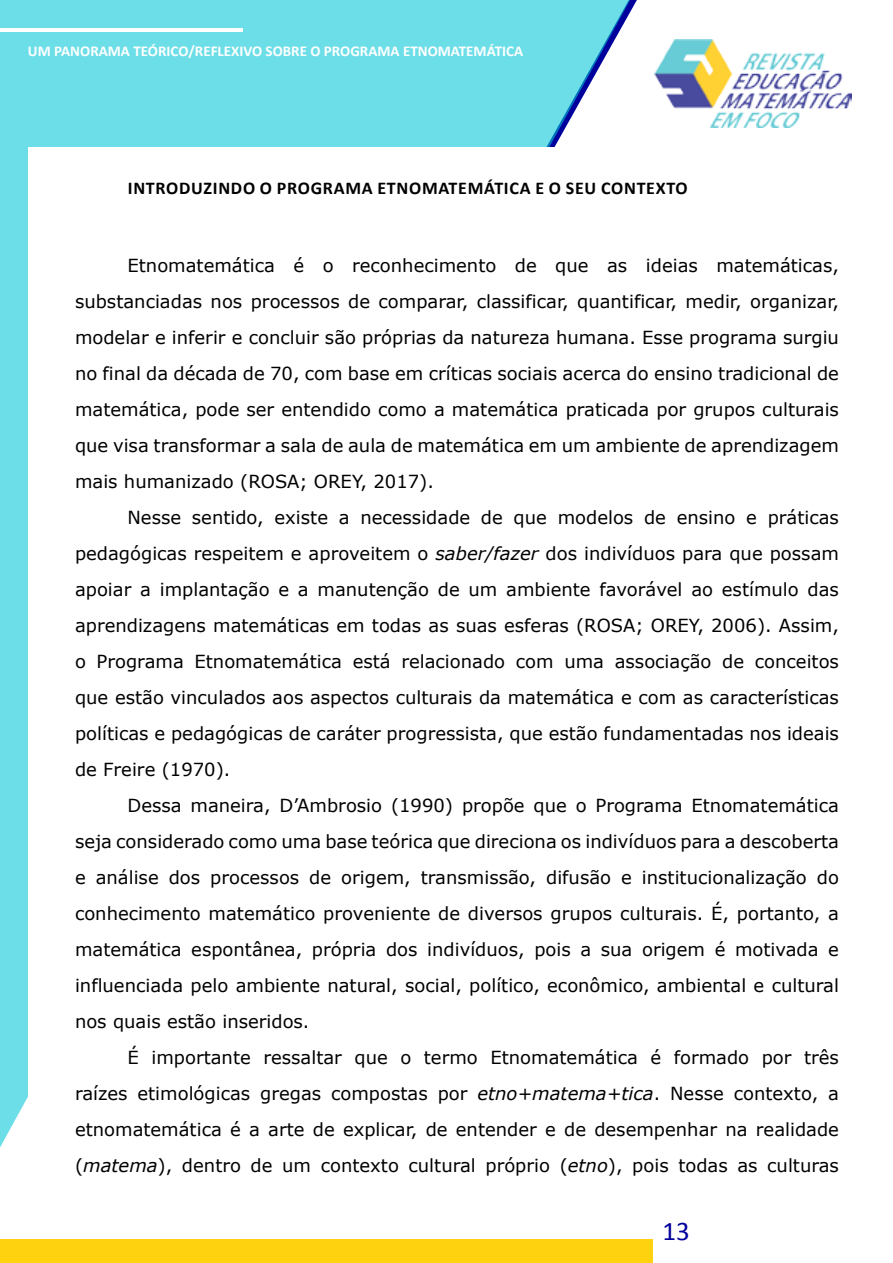
<style>
.page{position:relative;width:893px;height:1263px;background:#fff}
.page>*{position:absolute;margin:0;border:0;box-sizing:border-box;transform-origin:0 0}
.t1{font:27px "Calibri";color:#00009c}
.PARÁGRAFO_MATEMÁTICA{font:18px/36px "Verdana";color:#000;text-align:justify}
.TITULO_DE_PARÁGRAFO{font:700 18px "Calibri";letter-spacing:.04em;color:#000}
.t2{font:700 15px "Calibri";color:#fff}
.s1{font-style:italic}
</style>
<div class="page">
<img style="left:654px;top:39px;width:197px;height:88px">
<div style="left:0;top:0;width:630px;height:1147px;background:#6cdee7"></div>
<hr style="left:0;top:28px;width:242px;height:3px;background:#fff">
<div style="left:0;top:1239px;width:653px;height:24px;background:#ffd20f"></div>
<div style="left:28px;top:148px;width:835px;height:1074px;background:#fff"></div>
<p class="t2" style="left:28px;top:42px;width:497px">UM PANORAMA TEÓRICO/REFLEXIVO SOBRE O PROGRAMA ETNOMATEMÁTICA</p>
<p class="TITULO_DE_PARÁGRAFO" style="left:128px;top:176px;width:561px">INTRODUZINDO O PROGRAMA ETNOMATEMÁTICA E O SEU CONTEXTO</p>
<p class="PARÁGRAFO_MATEMÁTICA" style="left:75px;top:247px;width:765px;text-indent:52px">Etnomatemática é o reconhecimento de que as ideias matemáticas, substanciadas nos processos de comparar, classificar, quantificar, medir, organizar, modelar e inferir e concluir são próprias da natureza humana. Esse programa surgiu no final da década de 70, com base em críticas sociais acerca do ensino tradicional de matemática, pode ser entendido como a matemática praticada por grupos culturais que visa transformar a sala de aula de matemática em um ambiente de aprendizagem mais humanizado (ROSA; OREY, 2017).</p>
<p class="PARÁGRAFO_MATEMÁTICA" style="left:75px;top:499px;width:765px;text-indent:52px">Nesse sentido, existe a necessidade de que modelos de ensino e práticas pedagógicas respeitem e aproveitem o <span class="s1">saber/fazer</span> dos indivíduos para que possam apoiar a implantação e a manutenção de um ambiente favorável ao estímulo das aprendizagens matemáticas em todas as suas esferas (ROSA; OREY, 2006). Assim, o Programa Etnomatemática está relacionado com uma associação de conceitos que estão vinculados aos aspectos culturais da matemática e com as características políticas e pedagógicas de caráter progressista, que estão fundamentadas nos ideais de Freire (1970).</p>
<p class="PARÁGRAFO_MATEMÁTICA" style="left:75px;top:787px;width:765px;text-indent:52px">Dessa maneira, D’Ambrosio (1990) propõe que o Programa Etnomatemática seja considerado como uma base teórica que direciona os indivíduos para a descoberta e análise dos processos de origem, transmissão, difusão e institucionalização do conhecimento matemático proveniente de diversos grupos culturais. É, portanto, a matemática espontânea, própria dos indivíduos, pois a sua origem é motivada e influenciada pelo ambiente natural, social, político, econômico, ambiental e cultural nos quais estão inseridos.</p>
<p class="PARÁGRAFO_MATEMÁTICA" style="left:75px;top:1039px;width:765px;text-indent:52px">É importante ressaltar que o termo Etnomatemática é formado por três raízes etimológicas gregas compostas por <span class="s1">etno+matema+tica</span>. Nesse contexto, a etnomatemática é a arte de explicar, de entender e de desempenhar na realidade (<span class="s1">matema</span>), dentro de um contexto cultural próprio (<span class="s1">etno</span>), pois todas as culturas</p>
<h1 class="t1" style="left:662px;top:1213px;width:29px">13</h1>
</div>
